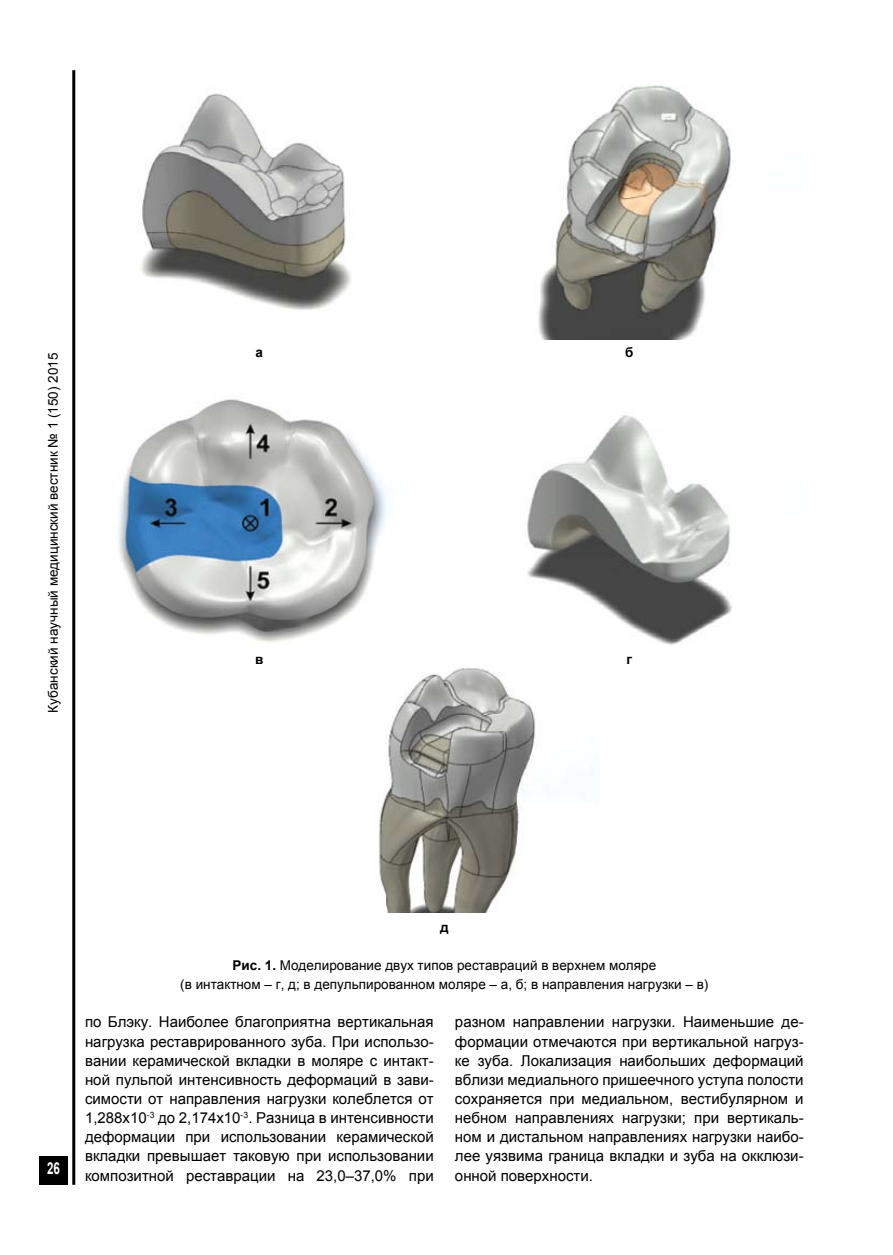
<style>
.page{position:relative;width:893px;height:1255px;background:#fff}
.page>*{position:absolute;margin:0;border:0;box-sizing:border-box;transform-origin:0 0}
.t1{font:700 16.5px "Arial";color:#fff;scale:.7 1}
.t2{font:15px/19.2px "Arial";color:#000;text-align:justify}
.t3{font:13.5px/19.2px "Arial";color:#000;text-align:center}
.t4{font:700 13.5px "Arial";color:#000}
.s1{font-weight:700}
</style>
<div class="page">
<hr style="left:72px;top:70px;width:3px;height:1114px;background:#000">
<div style="left:39px;top:1155px;width:29px;height:29px;background:#000"></div>
<img style="left:138px;top:93px;width:213px;height:217px">
<img style="left:538px;top:85px;width:193px;height:254px">
<img style="left:118px;top:399px;width:269px;height:243px">
<img style="left:527px;top:415px;width:205px;height:230px">
<img style="left:378px;top:668px;width:158px;height:244px">
<p class="t3" style="left:44px;top:712px;width:361px;rotate:-90deg">Кубанский научный медицинский вестник № 1 (150) 2015</p>
<p class="t4" style="left:256px;top:344px;width:9px">а</p>
<p class="t4" style="left:625px;top:344px;width:10px">б</p>
<p class="t4" style="left:255px;top:650px;width:10px">в</p>
<p class="t4" style="left:626px;top:650px;width:7px">г</p>
<p class="t1" style="left:47px;top:1157px;width:20px">26</p>
<p class="t4" style="left:440px;top:918px;width:10px">д</p>
<p class="t3" style="left:180px;top:955px;width:530px"><span class="s1">Рис. 1.</span> Моделирование двух типов реставраций в верхнем моляре<br>(в интактном – г, д; в депульпированном моляре – а, б; в направления нагрузки – в)</p>
<p class="t2" style="left:85px;top:1012px;width:350px">по Блэку. Наиболее благоприятна вертикальная нагрузка реставрированного зуба. При использо&shy;вании керамической вкладки в моляре с интакт&shy;ной пульпой интенсивность деформаций в зави&shy;симости от направления нагрузки колеблется от 1,288х10<sup>-3</sup> до 2,174х10<sup>-3</sup>. Разница в интенсивности деформации при использовании керамической вкладки превышает таковую при использовании композитной реставрации на 23,0–37,0% при</p>
<p class="t2" style="left:455px;top:1012px;width:350px">разном направлении нагрузки. Наименьшие де&shy;формации отмечаются при вертикальной нагруз&shy;ке зуба. Локализация наибольших деформаций вблизи медиального пришеечного уступа полости сохраняется при медиальном, вестибулярном и небном направлениях нагрузки; при вертикаль&shy;ном и дистальном направлениях нагрузки наибо&shy;лее уязвима граница вкладки и зуба на окклюзи&shy;онной поверхности.</p>
</div>
